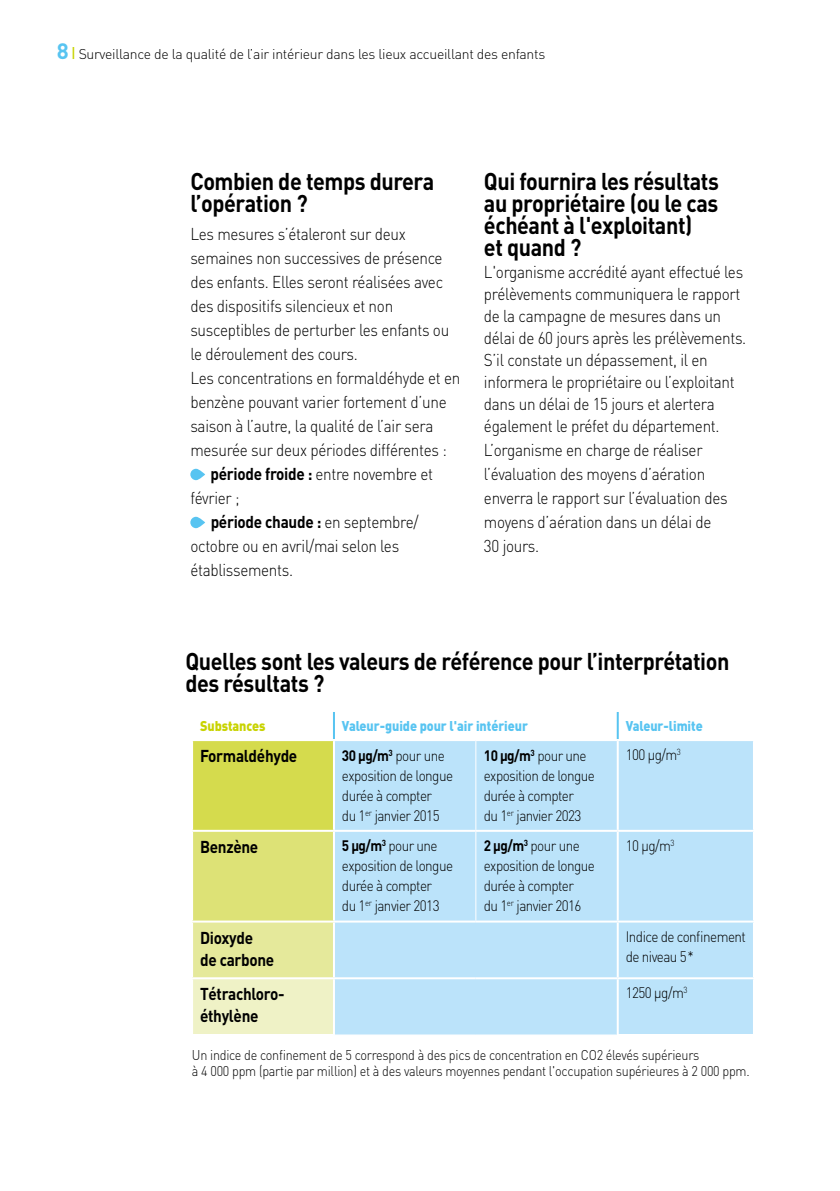
<style>
.page{position:relative;width:840px;height:1191px;background:#fff}
.page>*{position:absolute;margin:0;border:0;box-sizing:border-box;transform-origin:0 0}
.t1{font:700 24px/22px "DIN";letter-spacing:-.02em;color:#000;scale:.9 1}
.t2{font:300 17px/22px "DIN";letter-spacing:-.02em;color:#000;scale:.9 1}
.t3{font:700 17px/22px "DIN";letter-spacing:-.02em;color:#000;scale:.9 1}
.t4{font:300 15px/20px "DIN";letter-spacing:-.04em;color:#000;scale:.9 1}
.t5{font:300 14px/16px "DIN";letter-spacing:-.02em;color:#000;scale:.9 1}
.t6{font:300 14px "DIN";letter-spacing:-.02em;color:#000}
.t7{font:900 14px "DIN";letter-spacing:-.005em;color:#58c4f1;scale:.9 1}
.t8{font:900 14px "DIN";letter-spacing:-.005em;color:#c8d300;scale:.9 1}
.s1{font-weight:700;font-size:22px;color:#58c4f1}
.s2{font-weight:500;color:#c8d300}
.s3{font-weight:700}
.s4{font-weight:300}
</style>
<div class="page">
<div style="left:192px;top:740px;width:142px;height:91px;background:#d5db4d"></div>
<div style="left:335px;top:741px;width:417px;height:293px;background:#bbe3fa"></div>
<div style="left:192px;top:831px;width:142px;height:90px;background:#dde276"></div>
<div style="left:192px;top:921px;width:142px;height:57px;background:#e5e99b"></div>
<div style="left:192px;top:978px;width:142px;height:57px;background:#eff2c6"></div>
<hr style="left:475px;top:741px;width:1px;height:89px;background:#fff">
<hr style="left:475px;top:832px;width:1px;height:88px;background:#fff">
<hr style="left:333px;top:712px;width:2px;height:27px;background:#58c4f1">
<hr style="left:616px;top:712px;width:2px;height:27px;background:#58c4f1">
<hr style="left:191px;top:739px;width:143px;height:2px;background:#fff">
<hr style="left:191px;top:741px;width:2px;height:89px;background:#fff">
<hr style="left:191px;top:830px;width:143px;height:2px;background:#fff">
<hr style="left:191px;top:832px;width:2px;height:88px;background:#fff">
<hr style="left:191px;top:920px;width:143px;height:2px;background:#fff">
<hr style="left:191px;top:922px;width:2px;height:55px;background:#fff">
<hr style="left:191px;top:977px;width:143px;height:2px;background:#fff">
<hr style="left:191px;top:979px;width:2px;height:55px;background:#fff">
<hr style="left:333px;top:979px;width:2px;height:55px;background:#fff">
<hr style="left:191px;top:1034px;width:144px;height:2px;background:#fff">
<hr style="left:617px;top:830px;width:137px;height:2px;background:#fff">
<hr style="left:617px;top:920px;width:137px;height:2px;background:#fff">
<hr style="left:617px;top:977px;width:137px;height:2px;background:#fff">
<hr style="left:616px;top:979px;width:2px;height:55px;background:#fff">
<hr style="left:333px;top:741px;width:2px;height:89px;background:#fff">
<hr style="left:616px;top:741px;width:2px;height:89px;background:#fff">
<hr style="left:334px;top:830px;width:141px;height:2px;background:#fff">
<hr style="left:333px;top:832px;width:2px;height:88px;background:#fff">
<hr style="left:475px;top:830px;width:142px;height:2px;background:#fff">
<hr style="left:616px;top:832px;width:2px;height:88px;background:#fff">
<hr style="left:334px;top:920px;width:141px;height:2px;background:#fff">
<hr style="left:333px;top:922px;width:2px;height:55px;background:#fff">
<hr style="left:475px;top:920px;width:142px;height:2px;background:#fff">
<hr style="left:616px;top:922px;width:2px;height:55px;background:#fff">
<hr style="left:334px;top:977px;width:141px;height:2px;background:#fff">
<hr style="left:475px;top:977px;width:142px;height:2px;background:#fff">
<svg style="left:190px;top:469px;width:15px;height:11px"></svg>
<svg style="left:190px;top:517px;width:15px;height:11px"></svg>
<p class="t6" style="left:57px;top:45px;width:490px"><span class="s1">8</span> <span class="s2">|</span> Surveillance de la qualité de l’air intérieur dans les lieux accueillant des enfants</p>
<h1 class="t1" style="left:190px;top:169px;width:272px">Combien de temps durera l’opération ?</h1>
<p class="t2" style="left:190px;top:223px;width:241px">Les mesures s’étaleront sur deux</p>
<p class="t2" style="left:190px;top:247px;width:282px">semaines non successives de présence</p>
<p class="t2" style="left:190px;top:271px;width:282px">des enfants. Elles seront réalisées avec</p>
<p class="t2" style="left:190px;top:295px;width:227px">des dispositifs silencieux et non</p>
<p class="t2" style="left:190px;top:319px;width:289px">susceptibles de perturber les enfants ou</p>
<p class="t2" style="left:190px;top:343px;width:187px">le déroulement des cours.</p>
<p class="t2" style="left:190px;top:367px;width:301px">Les concentrations en formaldéhyde et en</p>
<p class="t2" style="left:190px;top:391px;width:286px">benzène pouvant varier fortement d’une</p>
<p class="t2" style="left:190px;top:415px;width:271px">saison à l’autre, la qualité de l’air sera</p>
<p class="t2" style="left:190px;top:439px;width:286px">mesurée sur deux périodes différentes :</p>
<p class="t2" style="left:210px;top:463px;width:249px"><span class="s3">période froide :</span> entre novembre et</p>
<p class="t2" style="left:190px;top:487px;width:56px">février ;</p>
<p class="t3" style="left:210px;top:510px;width:232px">période chaude : <span class="s4">en septembre/</span></p>
<p class="t2" style="left:190px;top:535px;width:233px">octobre ou en avril/mai selon les</p>
<p class="t2" style="left:190px;top:559px;width:116px">établissements.</p>
<h1 class="t1" style="left:483px;top:169px;width:262px">Qui fournira les résultats au propriétaire (ou le cas échéant à l'exploitant)<br>et quand ?</h1>
<p class="t2" style="left:483px;top:261px;width:293px">L'organisme accrédité ayant effectué les prélèvements communiquera le rapport de la campagne de mesures dans un délai de 60 jours après les prélèvements.<br>S’il constate un dépassement, il en informera le propriétaire ou l’exploitant dans un délai de 15 jours et alertera également le préfet du département.</p>
<p class="t2" style="left:483px;top:438px;width:272px;line-height:24px">L’organisme en charge de réaliser l’évaluation des moyens d’aération enverra le rapport sur l’évaluation des moyens d’aération dans un délai de<br>30 jours.</p>
<h1 class="t1" style="left:185px;top:649px;width:605px">Quelles sont les valeurs de référence pour l’interprétation des résultats ?</h1>
<p class="t8" style="left:200px;top:717px;width:74px">Substances</p>
<p class="t7" style="left:342px;top:717px;width:208px">Valeur-guide pour l'air intérieur</p>
<p class="t7" style="left:625px;top:717px;width:87px">Valeur-limite</p>
<p class="t3" style="left:200px;top:744px;width:109px">Formaldéhyde</p>
<p class="t4" style="left:342px;top:745px;width:125px"><span class="s3">30 µg/m</span><sup>3</sup> pour une exposition de longue durée à compter<br>du 1<sup>er</sup> janvier 2015</p>
<p class="t4" style="left:483px;top:745px;width:125px"><span class="s3">10 µg/m</span><sup>3</sup> pour une exposition de longue durée à compter<br>du 1<sup>er</sup> janvier 2023</p>
<p class="t4" style="left:625px;top:744px;width:63px">100 µg/m<sup>3</sup></p>
<p class="t3" style="left:200px;top:835px;width:66px">Benzène</p>
<p class="t4" style="left:342px;top:835px;width:125px"><span class="s3">5 µg/m</span><sup>3</sup> pour une exposition de longue durée à compter<br>du 1<sup>er</sup> janvier 2013</p>
<p class="t4" style="left:483px;top:835px;width:125px"><span class="s3">2 µg/m</span><sup>3</sup> pour une exposition de longue durée à compter<br>du 1<sup>er</sup> janvier 2016</p>
<p class="t4" style="left:625px;top:835px;width:56px">10 µg/m<sup>3</sup></p>
<p class="t3" style="left:200px;top:925px;width:84px">Dioxyde<br>de carbone</p>
<p class="t4" style="left:625px;top:926px;width:135px">Indice de confinement de niveau 5*</p>
<p class="t3" style="left:200px;top:982px;width:95px">Tétrachloro&shy;éthylène</p>
<p class="t4" style="left:625px;top:982px;width:70px">1250 µg/m<sup>3</sup></p>
<p class="t5" style="left:192px;top:1047px;width:621px">Un indice de confinement de 5 correspond à des pics de concentration en CO2 élevés supérieurs<br>à 4 000 ppm (partie par million) et à des valeurs moyennes pendant l'occupation supérieures à 2 000 ppm.</p>
</div>
